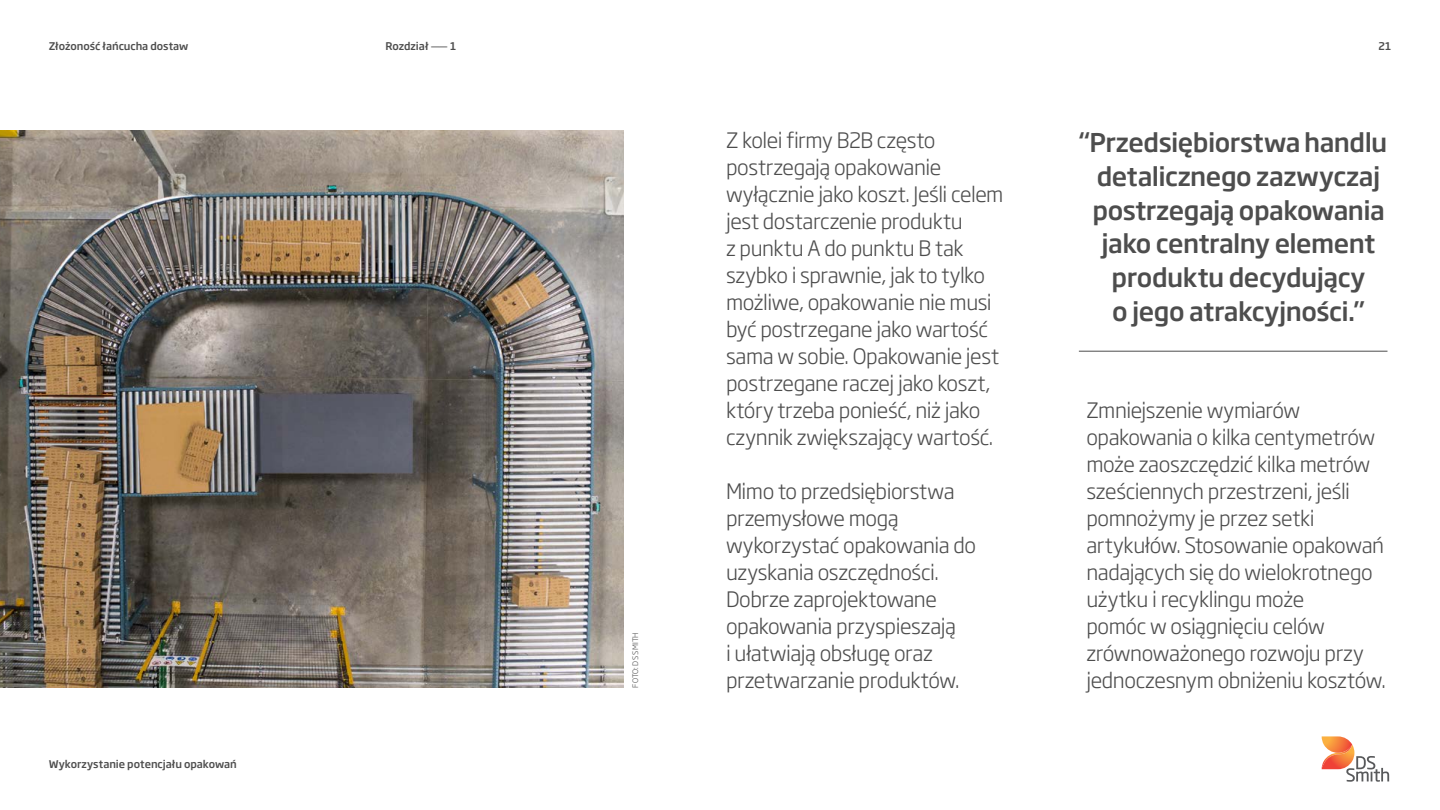
<style>
.page{position:relative;width:1440px;height:810px;background:#fff}
.page>*{position:absolute;margin:0;border:0;box-sizing:border-box;transform-origin:0 0}
.t1{font:500 25.5px/33.8px "Soho Gothic Pro";letter-spacing:-.02em;color:#4d4d4d;text-align:center}
.t2{font:300 21px/27px "Soho Gothic Pro";letter-spacing:-.02em;color:#4d4d4d}
.t3{font:500 10.5px "Soho Gothic Pro";letter-spacing:-.005em;color:#4d4d4d}
.t4{font:300 7.5px "Soho Gothic Pro";letter-spacing:.01em;color:#4d4d4d}
.s1{font-weight:400}
</style>
<div class="page">
<svg style="left:1322px;top:736px;width:67px;height:46px"></svg>
<hr style="left:1079px;top:351px;width:308px;height:1px;background:#4d4d4d">
<img style="left:0;top:130px;width:623px;height:558px">
<p class="t3" style="left:49px;top:37px;width:141px">Złożoność łańcucha dostaw</p>
<p class="t3" style="left:386px;top:37px;width:72px">Rozdział <span class="s1">--</span> 1</p>
<p class="t3" style="left:49px;top:756px;width:190px">Wykorzystanie potencjału opakowań</p>
<p class="t4" style="left:630px;top:688px;width:57px;rotate:-90deg">FOTO: DS SMITH</p>
<p class="t2" style="left:726px;top:125px;width:279px">Z kolei firmy B2B często postrzegają opakowanie wyłącznie jako koszt. Jeśli celem jest dostarczenie produktu<br>z punktu A do punktu B tak szybko i sprawnie, jak to tylko możliwe, opakowanie nie musi być postrzegane jako wartość sama w sobie. Opakowanie jest postrzegane raczej jako koszt, który trzeba ponieść, niż jako czynnik zwiększający wartość.</p>
<p class="t2" style="left:726px;top:476px;width:252px">Mimo to przedsiębiorstwa przemysłowe mogą wykorzystać opakowania do uzyskania oszczędności.<br>Dobrze zaprojektowane opakowania przyspieszają<br>i ułatwiają obsługę oraz</p>
<p class="t2" style="left:726px;top:665px;width:235px">przetwarzanie produktów.</p>
<p class="t3" style="left:1379px;top:37px;width:14px">21</p>
<p class="t1" style="left:1079px;top:124px;width:310px">“Przedsiębiorstwa handlu detalicznego zazwyczaj postrzegają opakowania jako centralny element produktu decydujący<br>o jego atrakcyjności.”</p>
<p class="t2" style="left:1086px;top:395px;width:301px">Zmniejszenie wymiarów opakowania o kilka centymetrów może zaoszczędzić kilka metrów sześciennych przestrzeni, jeśli pomnożymy je przez setki artykułów. Stosowanie opakowań nadających się do wielokrotnego użytku i recyklingu może<br>pomóc w osiągnięciu celów zrównoważonego rozwoju przy jednoczesnym obniżeniu kosztów.</p>
</div>
